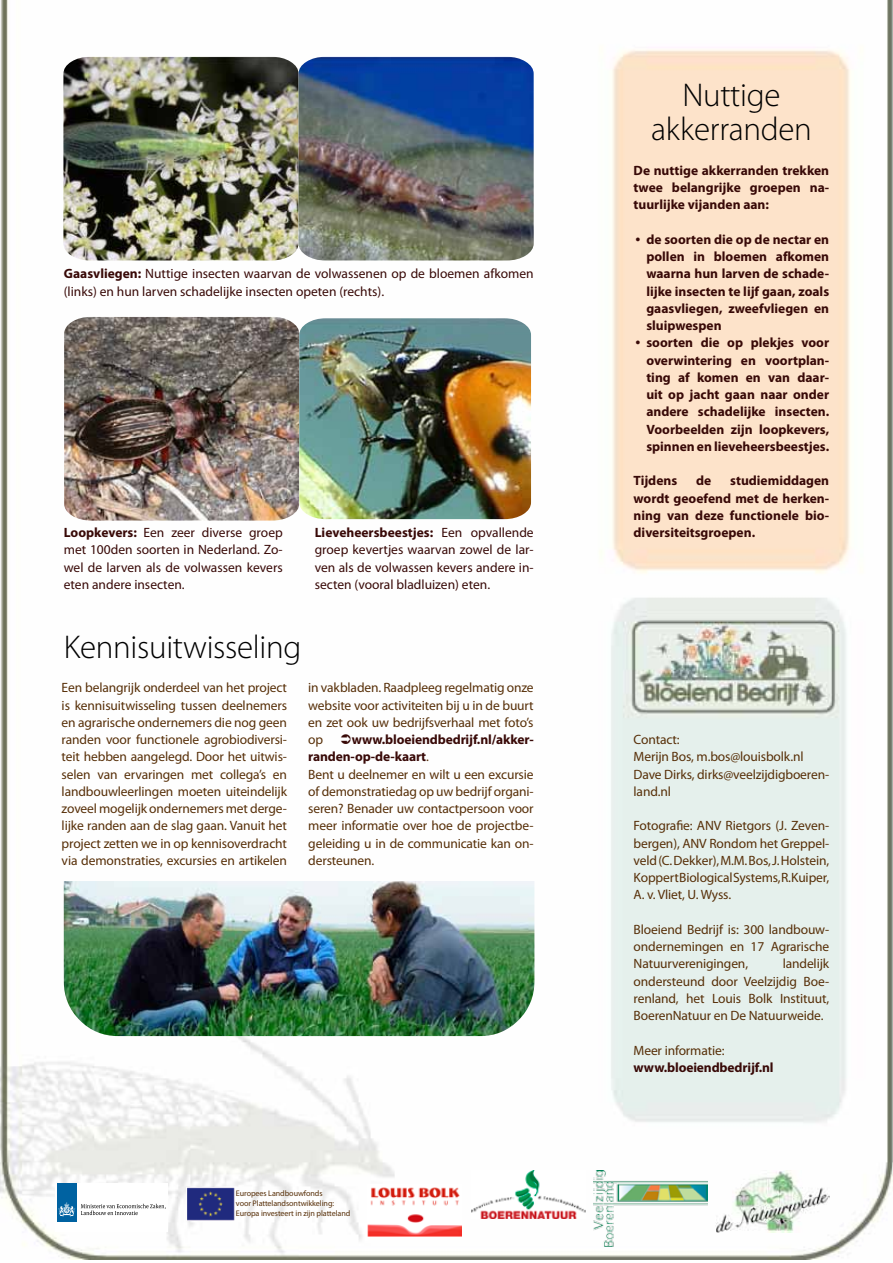
<style>
.page{position:relative;width:893px;height:1263px;background:#fff}
.page>*{position:absolute;margin:0;border:0;box-sizing:border-box;transform-origin:0 0}
.t1{font:300 33px/34.5px "Myriad Pro";letter-spacing:-.01em;color:#000;text-align:center}
.t2{font:13.5px/17.2px "Myriad Pro";letter-spacing:-.01em;color:#572f08;text-align:justify}
.t3{font:700 13.5px/17.2px "Myriad Pro";color:#380907;text-align:justify}
.t4{font:13.5px/17.2px "Myriad Pro";color:#380907;text-align:justify}
.t5{font:8.1px/9.8px "Myriad Pro";letter-spacing:-.01em;color:#572f08}
.s1{font-weight:700}
.s2{font-weight:700;color:#380907}
.s3{font-family:"Quay Sans";font-weight:400}
</style>
<div class="page">
<img style="left:0;top:0;width:893px;height:1259px">
<img style="left:63px;top:57px;width:471px;height:203px">
<img style="left:64px;top:317px;width:235px;height:204px">
<img style="left:299px;top:318px;width:232px;height:201px">
<img style="left:594px;top:1170px;width:113px;height:76px">
<img style="left:716px;top:1170px;width:113px;height:63px">
<img style="left:472px;top:1170px;width:113px;height:48px">
<div style="left:55px;top:1183px;width:113px;height:48px;background:#fff"></div>
<div style="left:57px;top:1183px;width:19px;height:39px;background:#0062a1"></div>
<svg style="left:58px;top:1202px;width:17px;height:15px"></svg>
<svg style="left:81px;top:1204px;width:85px;height:11px"></svg>
<img style="left:367px;top:1184px;width:95px;height:53px">
<img style="left:186px;top:1188px;width:49px;height:33px">
<img style="left:64px;top:881px;width:470px;height:155px">
<svg style="left:341px;top:734px;width:10px;height:10px"></svg>
<p class="t4" style="left:64px;top:265px;width:471px"><span class="s1">Gaasvliegen:</span> Nuttige insecten waarvan de volwassenen op de bloemen afkomen (links) en hun larven schadelijke insecten opeten (rechts).</p>
<p class="t4" style="left:64px;top:524px;width:220px"><span class="s1">Loopkevers:</span> Een zeer diverse groep met 100den soorten in Nederland. Zo&shy;wel de larven als de volwassen kevers eten andere insecten.</p>
<p class="t4" style="left:315px;top:524px;width:220px"><span class="s1">Lieveheersbeestjes:</span> Een opvallende groep kevertjes waarvan zowel de lar&shy;ven als de volwassen kevers andere in&shy;secten (vooral bladluizen) eten.</p>
<h1 class="t1" style="left:64px;top:629px;width:239px">Kennisuitwisseling</h1>
<p class="t2" style="left:62px;top:679px;width:227px">Een belangrijk onderdeel van het project is kennisuitwisseling tussen deelnemers en agrarische ondernemers die nog geen randen voor functionele agrobiodiversi&shy;teit hebben aangelegd. Door het uitwis&shy;selen van ervaringen met collega’s en landbouwleerlingen moeten uiteindelijk zoveel mogelijk ondernemers met derge&shy;lijke randen aan de slag gaan. Vanuit het project zetten we in op kennisoverdracht via demonstraties, excursies en artikelen</p>
<p class="t2" style="left:308px;top:679px;width:227px">in vakbladen. Raadpleeg regelmatig onze website voor activiteiten bij u in de buurt en zet ook uw bedrijfsverhaal met foto’s op</p>
<p class="t2" style="left:308px;top:731px;width:227px;text-align:left;text-indent:43px"><span class="s2">www.bloeiendbedrijf.nl/akker&shy;randen-op-de-kaart</span>.<br>Bent u deelnemer en wilt u een excursie of demonstratiedag op uw bedrijf organi&shy;seren? Benader uw contactpersoon voor meer informatie over hoe de projectbe&shy;geleiding u in de communicatie kan on&shy;dersteunen.</p>
<p class="t5" style="left:236px;top:1188px;width:116px">Europees Landbouwfonds<br>voor Plattelandsontwikkeling:<br>Europa investeert in zijn platteland</p>
<h1 class="t1" style="left:651px;top:77px;width:162px">Nuttige akkerranden</h1>
<p class="t3" style="left:634px;top:161px;width:197px">De nuttige akkerranden trekken twee belangrijke groepen na&shy;tuurlijke vijanden aan:</p>
<p class="t3" style="left:646px;top:230px;width:184px;text-indent:-13px"><span class="s3">•</span> de soorten die op de nectar en pollen in bloemen afkomen waarna hun larven de schade&shy;lijke insecten te lijf gaan, zoals gaasvliegen, zweefvliegen en sluipwespen</p>
<p class="t3" style="left:646px;top:334px;width:184px;text-indent:-13px"><span class="s3">•</span> soorten die op plekjes voor overwintering en voortplan&shy;ting af komen en van daar&shy;uit op jacht gaan naar onder andere schadelijke insecten.<br>Voorbeelden zijn loopkevers, spinnen en lieveheersbeestjes.</p>
<p class="t3" style="left:634px;top:472px;width:45px">Tijdens</p>
<p class="t3" style="left:696px;top:472px;width:17px">de</p>
<p class="t3" style="left:634px;top:472px;width:197px;text-indent:97px">studiemiddagen wordt geoefend met de herken&shy;ning van deze functionele bio&shy;diversiteitsgroepen.</p>
<p class="t2" style="left:634px;top:731px;width:197px;text-align:left">Contact:<br>Merijn Bos, m.bos@louisbolk.nl<br>Dave Dirks, dirks@veelzijdigboeren&shy;land.nl</p>
<p class="t2" style="left:634px;top:817px;width:197px">Fotografie: ANV Rietgors (J. Zeven&shy;bergen), ANV Rondom het Greppel&shy;veld (C. Dekker), M.M. Bos, J. Holstein, Koppert Biological Systems, R. Kuiper, A. v. Vliet, U. Wyss.</p>
<p class="t2" style="left:634px;top:920px;width:197px">Bloeiend Bedrijf is: 300 landbouw&shy;ondernemingen en 17 Agrarische Natuurverenigingen,</p>
<p class="t2" style="left:634px;top:955px;width:197px;text-indent:149px">landelijk ondersteund door Veelzijdig Boe&shy;renland, het Louis Bolk Instituut, BoerenNatuur en De Natuurweide.</p>
<p class="t2" style="left:634px;top:1041px;width:92px">Meer informatie:</p>
<p class="t3" style="left:634px;top:1058px;width:142px">www.bloeiendbedrijf.nl</p>
</div>
